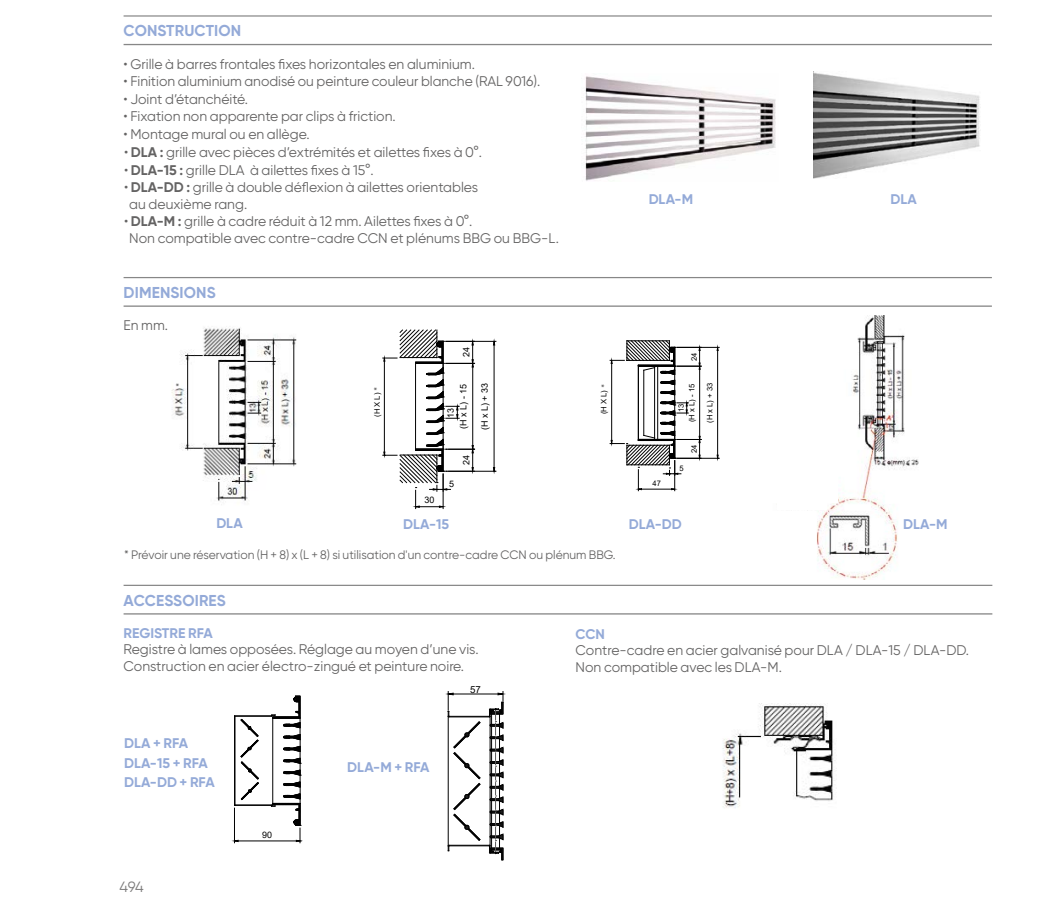
<style>
.page{position:relative;width:1042px;height:910px;background:#fff}
.page>*{position:absolute;margin:0;border:0;box-sizing:border-box;transform-origin:0 0}
.t1{font:700 15.75px "Gilroy";letter-spacing:.01em;color:#94aad8}
.t2{font:14.88px "Gilroy";color:#7c7b7b}
.t3{font:14px/16.8px "Gilroy";color:#646363}
.t4{font:700 14px/19.2px "Gilroy";color:#94aad8}
.t5{font:12.25px "Gilroy";color:#646363}
.t6{font:10.5px "Gilroy";color:#646363}
.t7{font:9.62px "Arial";color:#000}
.t8{font:8.92px "Arial";color:#000}
.t9{font:7.7px "Arial";color:#000}
.t10{font:7.52px "Arial";color:#000}
.s1{font-weight:700}
</style>
<div class="page">
<hr style="left:446px;top:341px;width:50px;height:1px;background:#000">
<hr style="left:446px;top:471px;width:50px;height:1px;background:#000">
<hr style="left:494px;top:345px;width:1px;height:122px;background:#000">
<hr style="left:677px;top:347px;width:42px;height:1px;background:#000">
<hr style="left:677px;top:458px;width:42px;height:1px;background:#000">
<hr style="left:717px;top:350px;width:1px;height:105px;background:#000">
<svg style="left:610px;top:340px;width:91px;height:151px"></svg>
<img style="left:171px;top:327px;width:126px;height:174px">
<img style="left:817px;top:316px;width:102px;height:263px">
<div style="left:777px;top:488px;width:49px;height:21px;background:#fff"></div>
<div style="left:753px;top:316px;width:85px;height:186px;background:#fff"></div>
<svg style="left:383px;top:329px;width:91px;height:179px"></svg>
<hr style="left:124px;top:15px;width:868px;height:2px;background:#878787">
<hr style="left:124px;top:44px;width:868px;height:1px;background:#878787">
<hr style="left:124px;top:277px;width:868px;height:1px;background:#878787">
<hr style="left:124px;top:305px;width:868px;height:2px;background:#878787">
<hr style="left:124px;top:585px;width:868px;height:1px;background:#878787">
<hr style="left:124px;top:613px;width:868px;height:1px;background:#878787">
<svg style="left:234px;top:695px;width:67px;height:148px"></svg>
<hr style="left:449px;top:716px;width:40px;height:1px;background:#000">
<hr style="left:449px;top:845px;width:40px;height:1px;background:#000">
<hr style="left:453px;top:694px;width:45px;height:1px;background:#000">
<svg style="left:488px;top:691px;width:16px;height:170px"></svg>
<svg style="left:447px;top:691px;width:34px;height:160px"></svg>
<img style="left:813px;top:72px;width:167px;height:107px">
<img style="left:585px;top:76px;width:191px;height:105px">
<img style="left:722px;top:703px;width:114px;height:105px">
<p class="t1" style="left:124px;top:21px;width:119px">CONSTRUCTION</p>
<p class="t3" style="left:124px;top:55px;width:353px">• Grille à barres frontales fixes horizontales en aluminium.</p>
<p class="t3" style="left:124px;top:73px;width:418px">• Finition aluminium anodisé ou peinture couleur blanche (RAL 9016).</p>
<p class="t3" style="left:124px;top:90px;width:126px">• Joint d’étanchéité.</p>
<p class="t3" style="left:124px;top:108px;width:274px">• Fixation non apparente par clips à friction.</p>
<p class="t3" style="left:124px;top:125px;width:187px">• Montage mural ou en allège.</p>
<p class="t3" style="left:124px;top:144px;width:359px">• <span class="s1">DLA :</span> grille avec pièces d’extrémités et ailettes fixes à 0°.</p>
<p class="t3" style="left:124px;top:161px;width:251px">• <span class="s1">DLA-15 :</span> grille DLA à ailettes fixes à 15°.</p>
<p class="t3" style="left:129px;top:179px;width:350px;text-indent:-5px">• <span class="s1">DLA-DD :</span> grille à double déflexion à ailettes orientables au deuxième rang.</p>
<p class="t3" style="left:129px;top:213px;width:431px;text-indent:-5px">• <span class="s1">DLA-M :</span> grille à cadre réduit à 12 mm. Ailettes fixes à 0°.<br>Non compatible avec contre-cadre CCN et plénums BBG ou BBG-L.</p>
<p class="t1" style="left:124px;top:283px;width:94px">DIMENSIONS</p>
<p class="t3" style="left:124px;top:316px;width:46px">En mm.</p>
<p class="t6" style="left:176px;top:381px;width:6px">*</p>
<p class="t6" style="left:374px;top:385px;width:6px">*</p>
<p class="t10" style="left:372px;top:417px;width:26px;rotate:-90deg">(H X L)</p>
<p class="t8" style="left:424px;top:494px;width:11px">30</p>
<p class="t8" style="left:460px;top:357px;width:11px;rotate:-90deg">24</p>
<p class="t8" style="left:457px;top:429px;width:46px;rotate:-90deg">(H x L) - 15</p>
<p class="t8" style="left:445px;top:417px;width:11px;rotate:-90deg">13</p>
<p class="t8" style="left:449px;top:477px;width:6px">5</p>
<p class="t8" style="left:460px;top:465px;width:11px;rotate:-90deg">24</p>
<p class="t8" style="left:479px;top:430px;width:49px;rotate:-90deg">(H x L) + 33</p>
<p class="t4" style="left:649px;top:189px;width:46px">DLA-M</p>
<p class="t6" style="left:601px;top:382px;width:6px">*</p>
<p class="t10" style="left:598px;top:414px;width:26px;rotate:-90deg">(H X L)</p>
<p class="t9" style="left:652px;top:478px;width:10px">47</p>
<p class="t10" style="left:689px;top:361px;width:10px;rotate:-90deg">24</p>
<p class="t10" style="left:686px;top:422px;width:40px;rotate:-90deg">(H x L) - 15</p>
<p class="t10" style="left:676px;top:412px;width:10px;rotate:-90deg">13</p>
<p class="t9" style="left:679px;top:463px;width:6px">5</p>
<p class="t10" style="left:689px;top:453px;width:10px;rotate:-90deg">24</p>
<p class="t10" style="left:704px;top:423px;width:42px;rotate:-90deg">(H x L) + 33</p>
<p class="t4" style="left:890px;top:189px;width:28px">DLA</p>
<p class="t4" style="left:216px;top:513px;width:28px">DLA</p>
<p class="t4" style="left:403px;top:514px;width:48px">DLA-15</p>
<p class="t4" style="left:629px;top:514px;width:54px">DLA-DD</p>
<p class="t4" style="left:903px;top:515px;width:46px">DLA-M</p>
<p class="t5" style="left:124px;top:547px;width:493px">* Prévoir une réservation (H + 8) x (L + 8) si utilisation d'un contre-cadre CCN ou plénum BBG.</p>
<p class="t1" style="left:124px;top:590px;width:104px">ACCESSOIRES</p>
<p class="t4" style="left:124px;top:623px;width:91px">REGISTRE RFA</p>
<p class="t3" style="left:124px;top:641px;width:357px">Registre à lames opposées. Réglage au moyen d’une vis.<br>Construction en acier électro-zingué et peinture noire.</p>
<p class="t4" style="left:124px;top:734px;width:92px">DLA + RFA<br>DLA-15 + RFA<br>DLA-DD + RFA</p>
<p class="t2" style="left:119px;top:878px;width:26px">494</p>
<p class="t8" style="left:262px;top:828px;width:11px">90</p>
<p class="t4" style="left:347px;top:757px;width:84px">DLA-M + RFA</p>
<p class="t7" style="left:470px;top:682px;width:12px">57</p>
<p class="t4" style="left:575px;top:624px;width:31px">CCN</p>
<p class="t3" style="left:575px;top:642px;width:395px">Contre-cadre en acier galvanisé pour DLA / DLA-15 / DLA-DD.<br>Non compatible avec les DLA-M.</p>
</div>
